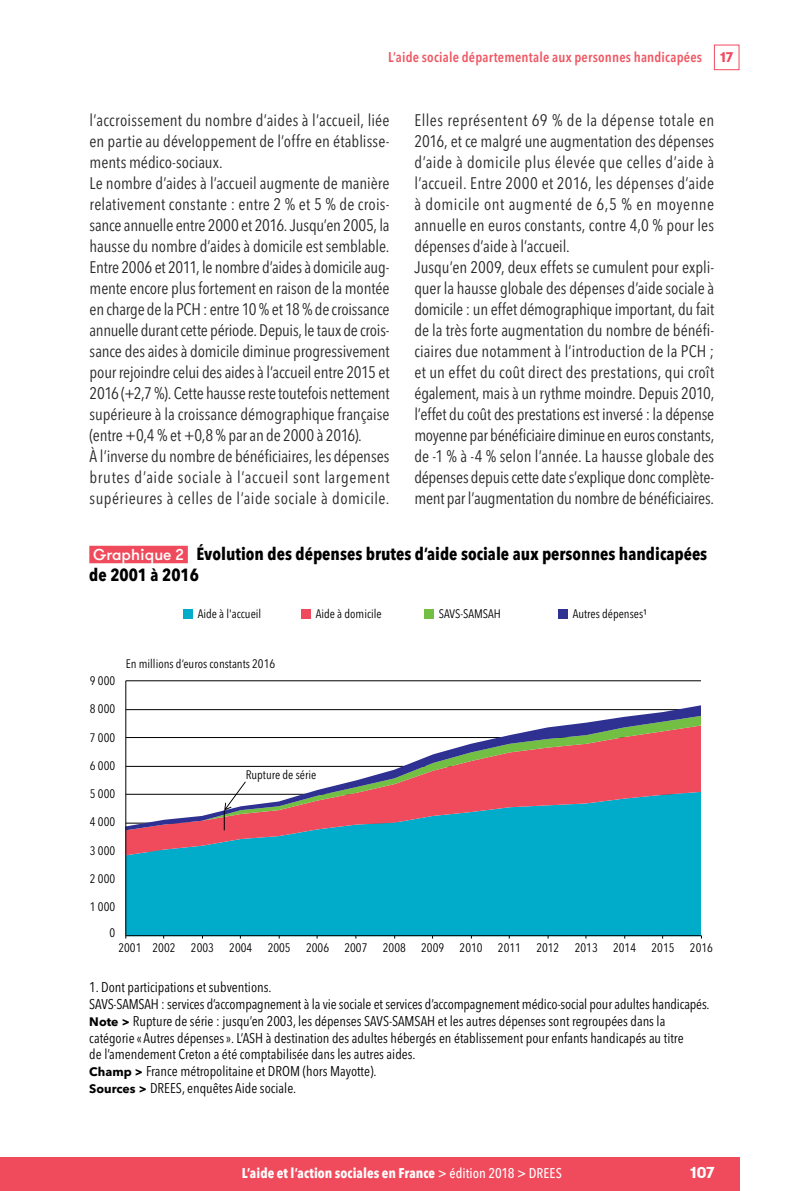
<style>
.page{position:relative;width:794px;height:1191px;background:#fff}
.page>*{position:absolute;margin:0;border:0;box-sizing:border-box;transform-origin:0 0}
.t1{font:700 condensed 17.5px/21px "Avenir Next LT Pro";color:#000}
.t2{font:condensed 16.62px/21px "Avenir Next LT Pro";letter-spacing:-.005em;color:#292829}
.t3{font:700 15.75px "GT Walsheim";color:#fff}
.t4{font:condensed 14px/16.8px "Avenir Next LT Pro";color:#000}
.t5{font:600 condensed 14px "Avenir Next LT Pro";letter-spacing:.015em;color:#f05763}
.t6{font:700 condensed 14px "Avenir Next LT Pro";color:#fff}
.t7{font:700 14px "GT Walsheim Pro Trial";color:#f04b5d}
.t8{font:condensed 12.25px "Avenir Next LT Pro";color:#000}
.s1{font-family:"GT Walsheim";font-weight:500;font-stretch:normal;font-size:15.75px;color:#fff}
.s2{font-weight:700;font-stretch:normal;font-size:12.25px}
.s3{font-weight:500}
</style>
<div class="page">
<div style="left:714px;top:45px;width:25px;height:25px;border:1px solid #f04b5d"></div>
<div style="left:0;top:1157px;width:739px;height:34px;background:#f04b5d"></div>
<div style="left:89px;top:546px;width:99px;height:17px;background:#f04b5d"></div>
<div style="left:301px;top:608px;width:10px;height:10px;background:#f04b5d"></div>
<div style="left:183px;top:608px;width:10px;height:10px;background:#00acc9"></div>
<div style="left:424px;top:608px;width:10px;height:10px;background:#72bf44"></div>
<div style="left:558px;top:608px;width:10px;height:10px;background:#2e3092"></div>
<hr style="left:126px;top:680px;width:575px;height:1px;background:#000">
<div style="left:126px;top:855px;width:575px;height:80px;background:#00acc9"></div>
<svg style="left:126px;top:830px;width:575px;height:25px;background:#289bb6"></svg>
<svg style="left:126px;top:705px;width:575px;height:125px"></svg>
<hr style="left:125px;top:681px;width:1px;height:254px;background:#000">
<hr style="left:126px;top:935px;width:575px;height:1px;background:#000">
<svg style="left:224px;top:781px;width:22px;height:49px"></svg>
<p class="t5" style="left:388px;top:49px;width:315px">L’aide sociale départementale aux personnes handicapées</p>
<p class="t7" style="left:720px;top:51px;width:15px">17</p>
<p class="t2" style="left:90px;top:110px;width:301px">l’accroissement du nombre d’aides à l’accueil, liée en partie au développement de l’offre en établisse&shy;ments médico-sociaux.<br>Le nombre d’aides à l’accueil augmente de manière relativement constante : entre 2 % et 5 % de crois&shy;sance annuelle entre 2000 et 2016. Jusqu’en 2005, la hausse du nombre d’aides à domicile est semblable.<br>Entre 2006 et 2011, le nombre d’aides à domicile aug&shy;mente encore plus fortement en raison de la montée en charge de la PCH : entre 10 % et 18 % de croissance annuelle durant cette période. Depuis, le taux de crois&shy;sance des aides à domicile diminue progressivement pour rejoindre celui des aides à l’accueil entre 2015 et 2016 (+2,7 %). Cette hausse reste toutefois nettement supérieure à la croissance démographique française (entre +0,4 % et +0,8 % par an de 2000 à 2016).<br>À l’inverse du nombre de bénéficiaires, les dépenses brutes d’aide sociale à l’accueil sont largement supérieures à celles de l’aide sociale à domicile.</p>
<p class="t2" style="left:414px;top:110px;width:301px">Elles représentent 69 % de la dépense totale en 2016, et ce malgré une augmentation des dépenses d’aide à domicile plus élevée que celles d’aide à l’accueil. Entre 2000 et 2016, les dépenses d’aide à domicile ont augmenté de 6,5 % en moyenne annuelle en euros constants, contre 4,0 % pour les dépenses d’aide à l’accueil.<br>Jusqu’en 2009, deux effets se cumulent pour expli&shy;quer la hausse globale des dépenses d’aide sociale à domicile : un effet démographique important, du fait de la très forte augmentation du nombre de bénéfi&shy;ciaires due notamment à l’introduction de la PCH ; et un effet du coût direct des prestations, qui croît également, mais à un rythme moindre. Depuis 2010, l’effet du coût des prestations est inversé : la dépense moyenne par bénéficiaire diminue en euros constants, de -1 % à -4 % selon l’année. La hausse globale des dépenses depuis cette date s’explique donc complète&shy;ment par l’augmentation du nombre de bénéficiaires.</p>
<p class="t1" style="left:89px;top:543px;width:619px"><span class="s1">Graphique 2</span> Évolution des dépenses brutes d’aide sociale aux personnes handicapées de 2001 à 2016</p>
<p class="t8" style="left:198px;top:606px;width:65px">Aide à l'accueil</p>
<p class="t8" style="left:316px;top:606px;width:67px">Aide à domicile</p>
<p class="t8" style="left:439px;top:606px;width:64px">SAVS-SAMSAH</p>
<p class="t8" style="left:573px;top:606px;width:76px">Autres dépenses¹</p>
<p class="t8" style="left:90px;top:673px;width:27px">9 000</p>
<p class="t8" style="left:90px;top:701px;width:27px">8 000</p>
<p class="t8" style="left:90px;top:730px;width:27px">7 000</p>
<p class="t8" style="left:90px;top:758px;width:27px">6 000</p>
<p class="t8" style="left:90px;top:786px;width:27px">5 000</p>
<p class="t8" style="left:90px;top:814px;width:27px">4 000</p>
<p class="t8" style="left:90px;top:843px;width:27px">3 000</p>
<p class="t8" style="left:90px;top:871px;width:27px">2 000</p>
<p class="t8" style="left:90px;top:899px;width:27px">1 000</p>
<p class="t8" style="left:109px;top:925px;width:7px">0</p>
<p class="t8" style="left:126px;top:656px;width:151px">En millions d‘euros constants 2016</p>
<p class="t8" style="left:246px;top:767px;width:72px">Rupture de série</p>
<p class="t8" style="left:118px;top:940px;width:59px">2001 2002</p>
<p class="t8" style="left:191px;top:940px;width:25px">2003</p>
<p class="t8" style="left:229px;top:940px;width:25px">2004</p>
<p class="t8" style="left:268px;top:940px;width:25px">2005</p>
<p class="t8" style="left:306px;top:940px;width:25px">2006</p>
<p class="t8" style="left:344px;top:940px;width:25px">2007</p>
<p class="t8" style="left:383px;top:940px;width:25px">2008</p>
<p class="t8" style="left:421px;top:940px;width:25px">2009</p>
<p class="t8" style="left:459px;top:940px;width:25px">2010</p>
<p class="t8" style="left:498px;top:940px;width:25px">2011</p>
<p class="t8" style="left:536px;top:940px;width:25px">2012</p>
<p class="t8" style="left:575px;top:940px;width:25px">2013</p>
<p class="t8" style="left:613px;top:940px;width:25px">2014</p>
<p class="t8" style="left:651px;top:940px;width:25px">2015</p>
<p class="t8" style="left:690px;top:940px;width:25px">2016</p>
<p class="t4" style="left:89px;top:978px;width:620px">1. Dont participations et subventions.<br>SAVS-SAMSAH : services d’accompagnement à la vie sociale et services d’accompagnement médico-social pour adultes handicapés.<br><span class="s2">Note &gt;</span> Rupture de série : jusqu’en 2003, les dépenses SAVS-SAMSAH et les autres dépenses sont regroupées dans la catégorie « Autres dépenses ». L’ASH à destination des adultes hébergés en établissement pour enfants handicapés au titre<br>de l’amendement Creton a été comptabilisée dans les autres aides.<br><span class="s2">Champ &gt;</span> France métropolitaine et DROM (hors Mayotte).<br><span class="s2">Sources &gt;</span> DREES, enquêtes Aide sociale.</p>
<p class="t6" style="left:242px;top:1165px;width:321px">L’aide et l’action sociales en France <span class="s3">&gt; édition 2018 &gt; DREES</span></p>
<p class="t3" style="left:690px;top:1162px;width:26px">107</p>
</div>
